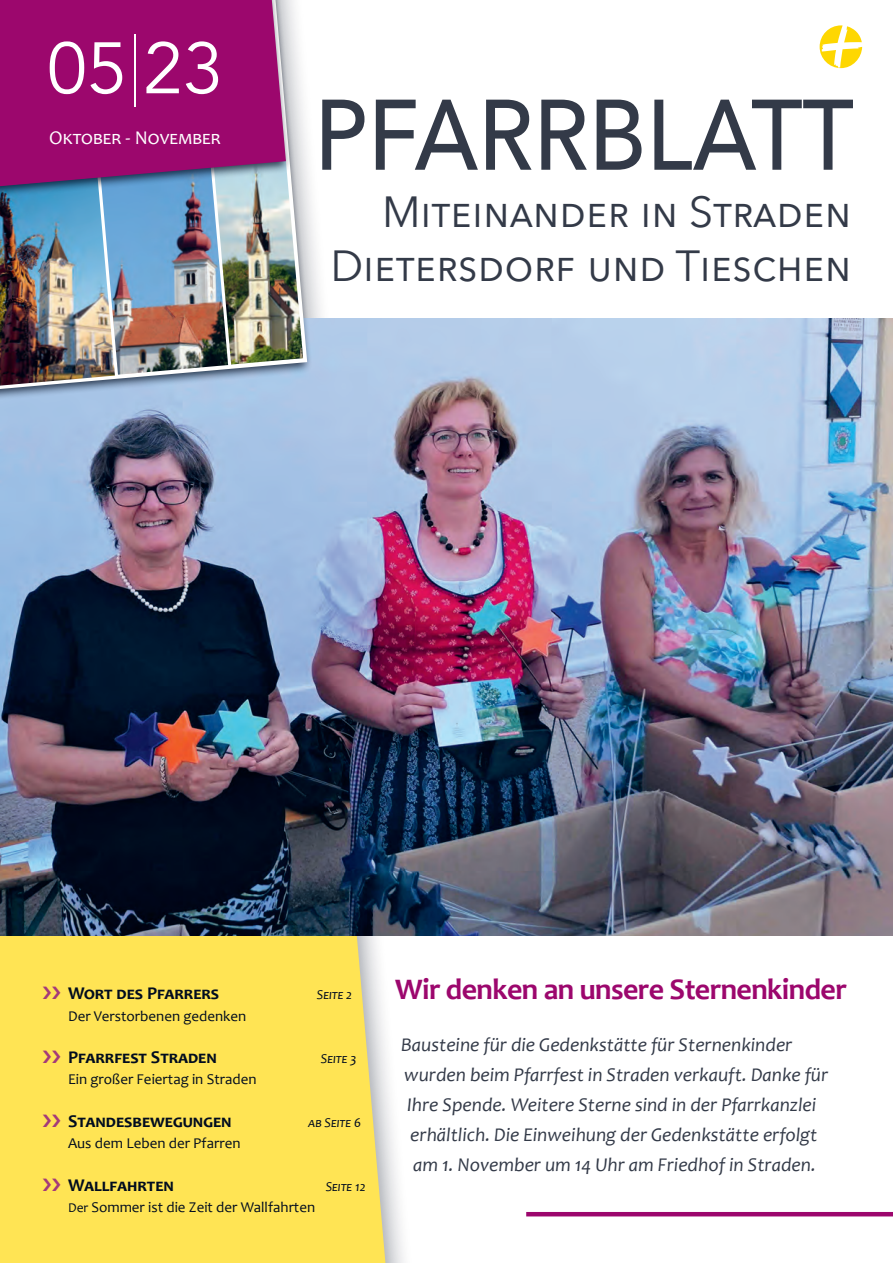
<style>
.page{position:relative;width:893px;height:1263px;background:#fff}
.page>*{position:absolute;margin:0;border:0;box-sizing:border-box;transform-origin:0 0}
.t1{font:500 99px "Avenir Next";color:#333a48;scale:.91 1}
.t2{font:72px "Avenir";color:#fff}
.t3{font:43.5px/54px "Avenir Next";color:#333a48;text-align:right}
.t4{font:700 30px "Candara";letter-spacing:-.02em;color:#9c076d}
.t5{font:italic 19.5px "Candara";color:#333a48}
.t6{font:19.5px "Candara";letter-spacing:.01em;color:#fff}
.t7{font:700 18px "Candara";letter-spacing:.065em;color:#010c1f}
.t8{font:700 18px "Candara";letter-spacing:.1em;color:#010c1f}
.t9{font:700 18px "Candara";letter-spacing:.105em;color:#010c1f}
.t10{font:15px "Candara";color:#010c1f}
.t11{font:italic 13.5px "Candara";letter-spacing:.03em;color:#010c1f}
.s1{font-family:"Avenir Next";font-weight:200}
.s2{font-size:13.5px}
</style>
<div class="page">
<div style="left:0;top:0;width:417px;height:1263px;background:#010c1f;opacity:.4"></div>
<svg style="left:0;top:0;width:385px;height:1263px;fill:#ffe454"></svg>
<img style="left:0;top:319px;width:893px;height:616px">
<div style="left:0;top:0;width:312px;height:402px;background:#010c1f;opacity:.75"></div>
<svg style="left:0;top:0;width:307px;height:389px"></svg>
<img style="left:115px;top:159px;width:188px;height:227px">
<img style="left:0;top:200px;width:115px;height:186px">
<div style="left:0;top:0;width:291px;height:200px;background:#010c1f;opacity:.75"></div>
<svg style="left:0;top:0;width:286px;height:186px;background:#981071"></svg>
<svg style="left:820px;top:25px;width:42px;height:43px"></svg>
<hr style="left:526px;top:1212px;width:367px;height:4px;background:#9c076d">
<svg style="left:43px;top:987px;width:17px;height:12px"></svg>
<svg style="left:43px;top:1050px;width:17px;height:13px"></svg>
<svg style="left:43px;top:1114px;width:17px;height:13px"></svg>
<svg style="left:43px;top:1178px;width:17px;height:13px"></svg>
<h2 class="t2" style="left:47px;top:26px;width:178px">05<span class="s1">|</span>23</h2>
<p class="t6" style="left:49px;top:126px;width:173px">Oktober - November</p>
<h1 class="t1" style="left:315px;top:51px;width:594px">PFARRBLATT</h1>
<h3 class="t3" style="left:330px;top:183px;width:523px">Miteinander in Straden<br>Dietersdorf und Tieschen</h3>
<p class="t8" style="left:68px;top:983px;width:153px">Wort des Pfarrers</p>
<p class="t11" style="left:317px;top:987px;width:37px">Seite 2</p>
<p class="t10" style="left:68px;top:1007px;width:180px">Der Verstorbenen gedenken</p>
<p class="t7" style="left:68px;top:1046px;width:150px">Pfarrfest Straden</p>
<p class="t11" style="left:321px;top:1050px;width:37px">Seite 3</p>
<p class="t10" style="left:68px;top:1070px;width:190px">Ein großer Feiertag in Straden</p>
<p class="t7" style="left:68px;top:1110px;width:165px">Standesbewegungen</p>
<p class="t11" style="left:308px;top:1114px;width:54px">ab Seite 6</p>
<p class="t10" style="left:68px;top:1134px;width:174px">Aus dem Leben der Pfarren</p>
<p class="t9" style="left:68px;top:1174px;width:107px">Wallfahrten</p>
<p class="t11" style="left:326px;top:1178px;width:41px">Seite 12</p>
<p class="t10" style="left:68px;top:1198px;width:249px"><span class="s2">Der</span> Sommer ist die Zeit der Wallfahrten</p>
<h3 class="t4" style="left:395px;top:971px;width:453px">Wir denken an unsere Sternenkinder</h3>
<p class="t5" style="left:401px;top:1032px;width:393px">Bausteine für die Gedenkstätte für Sternenkinder</p>
<p class="t5" style="left:404px;top:1062px;width:425px">wurden beim Pfarrfest in Straden verkauft. Danke für</p>
<p class="t5" style="left:407px;top:1092px;width:411px">Ihre Spende. Weitere Sterne sind in der Pfarrkanzlei</p>
<p class="t5" style="left:410px;top:1122px;width:409px">erhältlich. Die Einweihung der Gedenkstätte erfolgt</p>
<p class="t5" style="left:413px;top:1152px;width:404px">am 1. November um 14 Uhr am Friedhof in Straden.</p>
</div>
